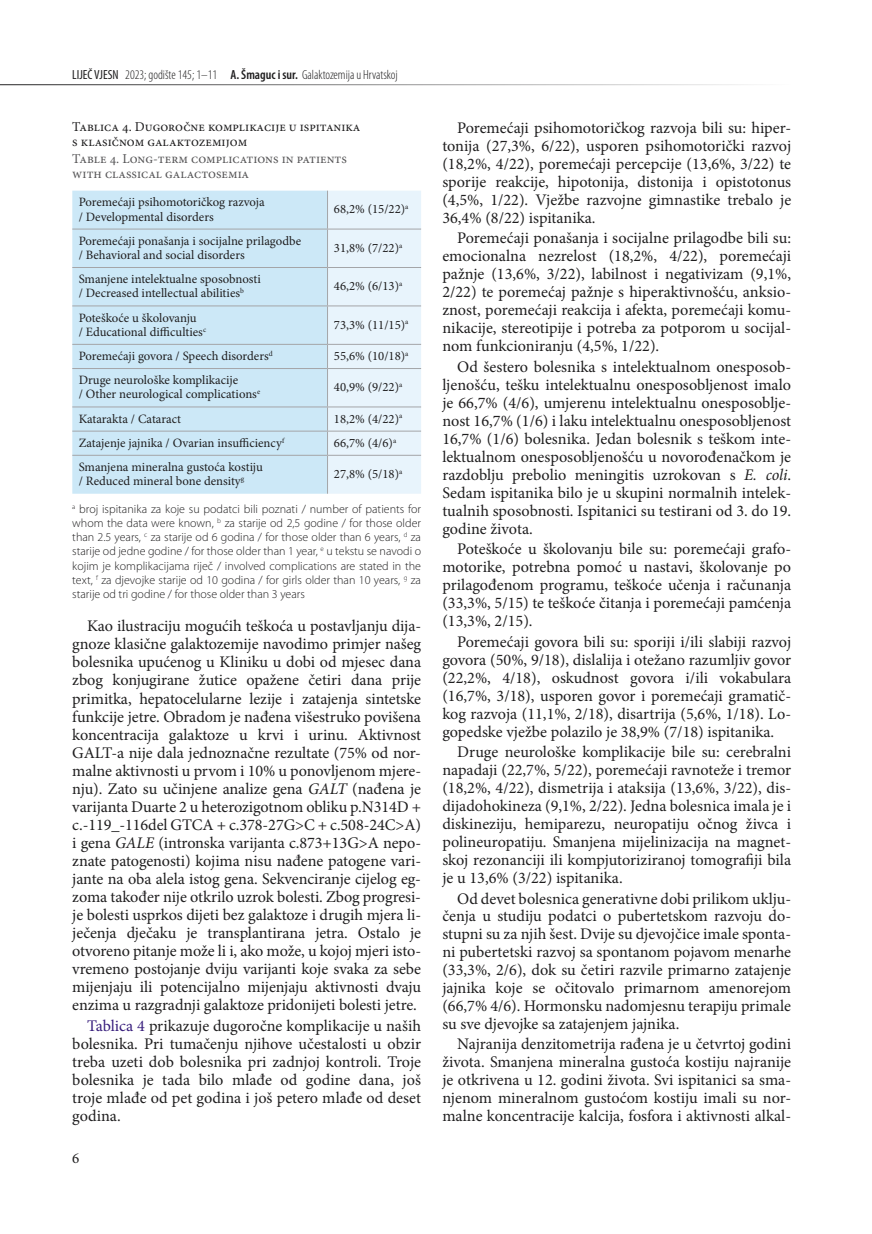
<style>
.page{position:relative;width:872px;height:1234px;background:#fff}
.page>*{position:absolute;margin:0;border:0;box-sizing:border-box;transform-origin:0 0}
.t1{font:16.2px/18px "Minion Pro";color:#1f1e1f;text-align:justify}
.t2{font:15px "Minion Pro";color:#1f1e1f}
.t3{font:13.5px/15px "Minion Pro";color:#1f1e1f}
.t4{font:13.5px/15px "Minion Pro";color:#565557}
.t5{font:300 condensed 13.2px "Myriad Pro";color:#1f1e1f}
.t6{font:12.75px/14.2px "Minion Pro";color:#1f1e1f}
.t7{font:300 12px/14.2px "Myriad Pro";color:#1f1e1f;text-align:justify}
.s1{font-weight:400}
.s2{font-weight:600}
.s3{font-style:italic}
.s4{color:#371d7c}
</style>
<div class="page">
<hr style="left:0;top:84px;width:791px;height:1px;background:#1f1e1f">
<div style="left:72px;top:190px;width:255px;height:303px;background:#cce8f7"></div>
<hr style="left:72px;top:229px;width:255px;height:1px;background:#a4a5a8">
<hr style="left:72px;top:267px;width:255px;height:1px;background:#a4a5a8">
<hr style="left:72px;top:305px;width:255px;height:1px;background:#a4a5a8">
<hr style="left:72px;top:344px;width:255px;height:1px;background:#a4a5a8">
<hr style="left:72px;top:368px;width:255px;height:1px;background:#a4a5a8">
<hr style="left:72px;top:406px;width:255px;height:1px;background:#a4a5a8">
<hr style="left:72px;top:430px;width:255px;height:1px;background:#a4a5a8">
<div style="left:327px;top:190px;width:94px;height:303px;background:#e8f4fc"></div>
<hr style="left:72px;top:455px;width:255px;height:1px;background:#a4a5a8">
<hr style="left:327px;top:455px;width:94px;height:1px;background:#a4a5a8">
<hr style="left:327px;top:455px;width:1px;height:38px;background:#a4a5a8">
<p class="t5" style="left:72px;top:67px;width:327px"><span class="s1">LIJEČ VJESN</span> 2023; godište 145; 1–11 <span class="s2">A. Šmaguc i sur.</span> Galaktozemija u Hrvatskoj</p>
<p class="t3" style="left:72px;top:119px;width:290px">Tablica 4. Dugoročne komplikacije u ispitanika s klasičnom galaktozemijom</p>
<p class="t4" style="left:72px;top:151px;width:276px">Table 4. Long-term complications in patients with classical galactosemia</p>
<p class="t6" style="left:79px;top:195px;width:188px">Poremećaji psihomotoričkog razvoja / Developmental disorders</p>
<p class="t6" style="left:334px;top:202px;width:76px">68,2% (15/22)<sup>a</sup></p>
<p class="t6" style="left:79px;top:233px;width:224px">Poremećaji ponašanja i socijalne prilagodbe / Behavioral and social disorders</p>
<p class="t6" style="left:334px;top:241px;width:70px">31,8% (7/22)<sup>a</sup></p>
<p class="t6" style="left:79px;top:272px;width:184px">Smanjene intelektualne sposobnosti / Decreased intellectual abilities<sup>b</sup></p>
<p class="t6" style="left:334px;top:279px;width:70px">46,2% (6/13)<sup>a</sup></p>
<p class="t6" style="left:79px;top:310px;width:129px">Poteškoće u školovanju<br>/ Educational difficulties<sup>c</sup></p>
<p class="t6" style="left:334px;top:317px;width:76px">73,3% (11/15)<sup>a</sup></p>
<p class="t6" style="left:79px;top:349px;width:195px">Poremećaji govora / Speech disorders<sup>d</sup></p>
<p class="t6" style="left:334px;top:349px;width:76px">55,6% (10/18)<sup>a</sup></p>
<p class="t6" style="left:79px;top:373px;width:183px">Druge neurološke komplikacije<br>/ Other neurological complications<sup>e</sup></p>
<p class="t6" style="left:334px;top:380px;width:70px">40,9% (9/22)<sup>a</sup></p>
<p class="t6" style="left:79px;top:411px;width:104px">Katarakta / Cataract</p>
<p class="t6" style="left:334px;top:411px;width:70px">18,2% (4/22)<sup>a</sup></p>
<p class="t6" style="left:79px;top:435px;width:208px">Zatajenje jajnika / Ovarian insufficiency<sup>f</sup></p>
<p class="t6" style="left:334px;top:435px;width:64px">66,7% (4/6)<sup>a</sup></p>
<p class="t6" style="left:79px;top:459px;width:186px">Smanjena mineralna gustoća kostiju / Reduced mineral bone density<sup>g</sup></p>
<p class="t6" style="left:334px;top:467px;width:70px">27,8% (5/18)<sup>a</sup></p>
<p class="t7" style="left:72px;top:501px;width:350px"><sup>a</sup> broj ispitanika za koje su podatci bili poznati / number of patients for whom the data were known, <sup>b</sup> za starije od 2,5 godine / for those older than 2.5 years, <sup>c</sup> za starije od 6 godina / for those older than 6 years, <sup>d</sup> za starije od jedne godine / for those older than 1 year, <sup>e</sup> u tekstu se navodi o kojim je komplikacijama riječ / involved complications are stated in the text, <sup>f</sup> za djevojke starije od 10 godina / for girls older than 10 years, <sup>g</sup> za starije od tri godine / for those older than 3 years</p>
<p class="t1" style="left:72px;top:617px;width:350px;text-indent:15px">Kao ilustraciju mogućih teškoća u postavljanju dija&shy;gnoze klasične galaktozemije navodimo primjer našeg bolesnika upućenog u Kliniku u dobi od mjesec dana zbog konjugirane žutice opažene četiri dana prije primitka, hepatocelularne lezije i zatajenja sintetske funkcije jetre. Obradom je nađena višestruko povišena koncentracija galaktoze u krvi i urinu. Aktivnost GALT-a nije dala jednoznačne rezultate (75% od nor&shy;malne aktivnosti u prvom i 10% u ponovljenom mjere&shy;nju). Zato su učinjene analize gena <span class="s3">GALT</span> (nađena je varijanta Duarte 2 u heterozigotnom obliku p.N314D + c.-119_-116del GTCA + c.378-27G&gt;C + c.508-24C&gt;A) i gena <span class="s3">GALE</span> (intronska varijanta c.873+13G&gt;A nepo&shy;znate patogenosti) kojima nisu nađene patogene vari&shy;jante na oba alela istog gena. Sekvenciranje cijelog eg&shy;zoma također nije otkrilo uzrok bolesti. Zbog progresi&shy;je bolesti usprkos dijeti bez galaktoze i drugih mjera li&shy;ječenja dječaku je transplantirana jetra. Ostalo je otvoreno pitanje može li i, ako može, u kojoj mjeri isto&shy;vremeno postojanje dviju varijanti koje svaka za sebe mijenjaju ili potencijalno mijenjaju aktivnosti dvaju enzima u razgradnji galaktoze pridonijeti bolesti jetre.</p>
<p class="t1" style="left:72px;top:1016px;width:350px;text-indent:15px"><span class="s4">Tablica 4</span> prikazuje dugoročne komplikacije u naših bolesnika. Pri tumačenju njihove učestalosti u obzir treba uzeti dob bolesnika pri zadnjoj kontroli. Troje bolesnika je tada bilo mlađe od godine dana, još troje mlađe od pet godina i još petero mlađe od deset godina.</p>
<p class="t2" style="left:72px;top:1147px;width:9px">6</p>
<p class="t1" style="left:442px;top:119px;width:351px;text-indent:15px">Poremećaji psihomotoričkog razvoja bili su: hiper&shy;tonija (27,3%, 6/22), usporen psihomotorički razvoj (18,2%, 4/22), poremećaji percepcije (13,6%, 3/22) te sporije reakcije, hipotonija, distonija i opistotonus (4,5%, 1/22). Vježbe razvojne gimnastike trebalo je 36,4% (8/22) ispitanika.</p>
<p class="t1" style="left:442px;top:229px;width:350px;text-indent:15px">Poremećaji ponašanja i socijalne prilagodbe bili su: emocionalna nezrelost (18,2%, 4/22), poremećaji pažnje (13,6%, 3/22), labilnost i negativizam (9,1%, 2/22) te poremećaj pažnje s hiperaktivnošću, anksio&shy;znost, poremećaji reakcija i afekta, poremećaji komu&shy;nikacije, stereotipije i potreba za potporom u socijal&shy;nom funkcioniranju (4,5%, 1/22).</p>
<p class="t1" style="left:442px;top:357px;width:350px;text-indent:15px">Od šestero bolesnika s intelektualnom onesposob&shy;ljenošću, tešku intelektualnu onesposobljenost imalo je 66,7% (4/6), umjerenu intelektualnu onesposoblje&shy;nost 16,7% (1/6) i laku intelektualnu onesposobljenost 16,7% (1/6) bolesnika. Jedan bolesnik s teškom inte&shy;lektualnom onesposobljenošću u novorođenačkom je razdoblju prebolio meningitis uzrokovan s <span class="s3">E. coli</span>.<br>Sedam ispitanika bilo je u skupini normalnih intelek&shy;tualnih sposobnosti. Ispitanici su testirani od 3. do 19. godine života.</p>
<p class="t1" style="left:442px;top:540px;width:350px;text-indent:15px">Poteškoće u školovanju bile su: poremećaji grafo&shy;motorike, potrebna pomoć u nastavi, školovanje po prilagođenom programu, teškoće učenja i računanja (33,3%, 5/15) te teškoće čitanja i poremećaji pamćenja (13,3%, 2/15).</p>
<p class="t1" style="left:442px;top:632px;width:351px;text-indent:15px">Poremećaji govora bili su: sporiji i/ili slabiji razvoj govora (50%, 9/18), dislalija i otežano razumljiv govor (22,2%, 4/18), oskudnost govora i/ili vokabulara (16,7%, 3/18), usporen govor i poremećaji gramatič&shy;kog razvoja (11,1%, 2/18), disartrija (5,6%, 1/18). Lo&shy;gopedske vježbe polazilo je 38,9% (7/18) ispitanika.</p>
<p class="t1" style="left:442px;top:743px;width:350px;text-indent:15px">Druge neurološke komplikacije bile su: cerebralni napadaji (22,7%, 5/22), poremećaji ravnoteže i tremor (18,2%, 4/22), dismetrija i ataksija (13,6%, 3/22), dis&shy;dijadohokineza (9,1%, 2/22). Jedna bolesnica imala je i diskineziju, hemiparezu, neuropatiju očnog živca i polineuropatiju. Smanjena mijelinizacija na magnet&shy;skoj rezonanciji ili kompjutoriziranoj tomografiji bila je u 13,6% (3/22) ispitanika.</p>
<p class="t1" style="left:442px;top:889px;width:350px;text-indent:15px">Od devet bolesnica generativne dobi prilikom uklju&shy;čenja u studiju podatci o pubertetskom razvoju do&shy;stupni su za njih šest. Dvije su djevojčice imale sponta&shy;ni pubertetski razvoj sa spontanom pojavom menarhe (33,3%, 2/6), dok su četiri razvile primarno zatajenje jajnika koje se očitovalo primarnom amenorejom (66,7% 4/6). Hormonsku nadomjesnu terapiju primale su sve djevojke sa zatajenjem jajnika.</p>
<p class="t1" style="left:442px;top:1034px;width:350px;text-indent:15px">Najranija denzitometrija rađena je u četvrtoj godini života. Smanjena mineralna gustoća kostiju najranije je otkrivena u 12. godini života. Svi ispitanici sa sma&shy;njenom mineralnom gustoćom kostiju imali su nor&shy;malne koncentracije kalcija, fosfora i aktivnosti alkal-</p>
</div>
